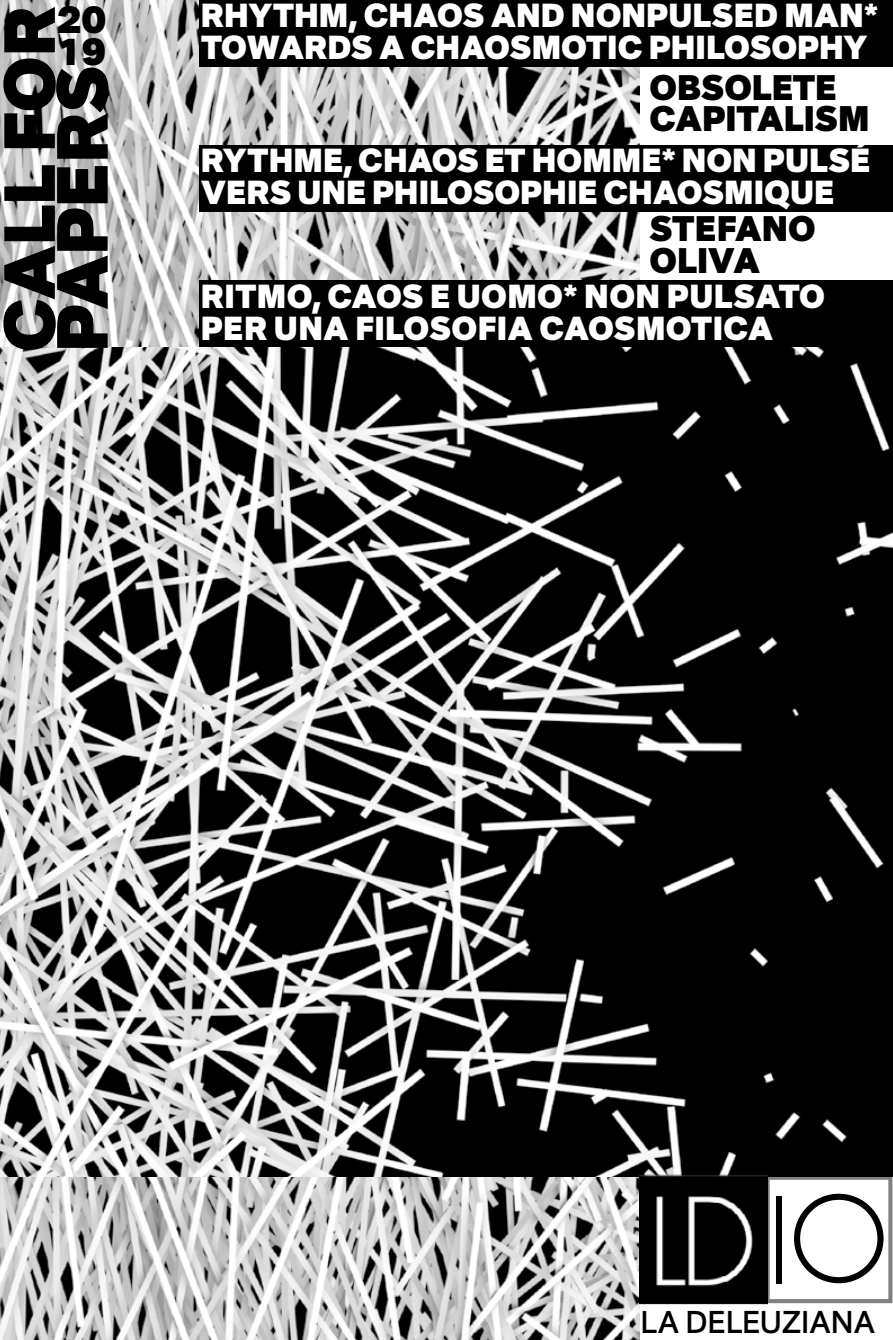
<style>
.page{position:relative;width:893px;height:1340px;background:#fff}
.page>*{position:absolute;margin:0;border:0;box-sizing:border-box;transform-origin:0 0}
.t1{font:900 73.12px/52.9px "Urania";letter-spacing:-.01em;color:#000}
.t2{font:900 40.27px/31.5px "Urania";color:#000}
.t3{font:900 36px/31.5px "Urania";letter-spacing:-.005em;color:#000}
.t4{font:900 33.75px/32.4px "Urania";color:#fff}
.t5{font:500 31.95px "Urania";color:#000}
</style>
<div class="page">
<img style="left:0;top:0;width:639px;height:1339px">
<img style="left:0;top:348px;width:893px;height:828px">
<div style="left:200px;top:145px;width:693px;height:66px;background:#000"></div>
<div style="left:200px;top:0;width:693px;height:66px;background:#000"></div>
<div style="left:200px;top:281px;width:693px;height:66px;background:#000"></div>
<img style="left:639px;top:1169px;width:129px;height:140px">
<div style="left:766px;top:1175px;width:126px;height:128px;border:4px solid #000"></div>
<div style="left:794px;top:1193px;width:89px;height:90px;border:6px solid #000;border-radius:50%"></div>
<div style="left:776px;top:1196px;width:5px;height:87px;background:#000"></div>
<p class="t2" style="left:57px;top:4px;width:51px">20<br>19</p>
<h1 class="t1" style="left:4px;top:352px;width:348px;rotate:-90deg">CALL FOR<br>PAPERS</h1>
<p class="t4" style="left:201px;top:-1px;width:679px">RHYTHM, CHAOS AND NONPULSED MAN*<br>TOWARDS A CHAOSMOTIC PHILOSOPHY</p>
<p class="t3" style="left:650px;top:72px;width:222px">OBSOLETE<br>CAPITALISM</p>
<p class="t4" style="left:201px;top:144px;width:671px">RYTHME, CHAOS ET HOMME* NON PULSÉ<br>VERS UNE PHILOSOPHIE CHAOSMIQUE</p>
<p class="t3" style="left:650px;top:213px;width:168px">STEFANO<br>OLIVA</p>
<p class="t4" style="left:201px;top:280px;width:626px">RITMO, CAOS E UOMO* NON PULSATO<br>PER UNA FILOSOFIA CAOSMOTICA</p>
<p class="t5" style="left:640px;top:1302px;width:236px">LA DELEUZIANA</p>
</div>
